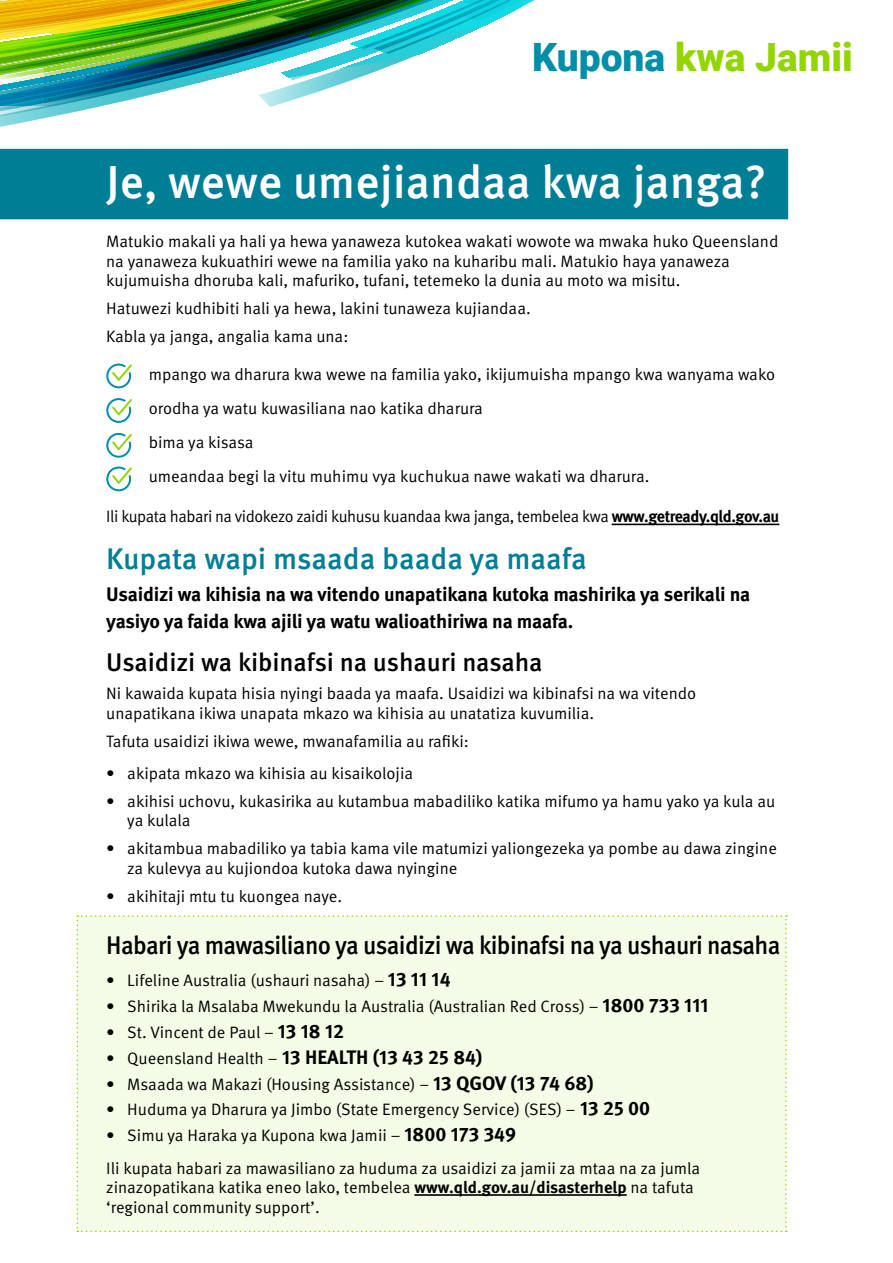
<style>
.page{position:relative;width:893px;height:1263px;background:#fff}
.page>*{position:absolute;margin:0;border:0;box-sizing:border-box;transform-origin:0 0}
.t1{font:500 46.5px "Meta Pro";color:#fff}
.t2{font:900 39px "Roboto";color:#93d500}
.t3{font:500 30px "Meta Pro";letter-spacing:-.005em;color:#007e96}
.t4{font:500 25.5px "Meta OT";letter-spacing:-.025em;color:#000;scale:.95 1}
.t5{font:500 25.5px "Meta OT";letter-spacing:-.025em;color:#000}
.t6{font:700 19.5px/27px "Meta OT";letter-spacing:-.015em;color:#000}
.t7{font:16.5px/19.5px "Meta OT Norm";letter-spacing:-.005em;color:#000}
.t8{font:16.5px "Meta OT Norm";letter-spacing:-.03em;color:#000}
.s1{color:#008ea8}
.s2{font-family:"Meta OT";font-weight:700}
.s3{font-family:"Meta OT";font-weight:700;font-size:19.5px}
</style>
<div class="page">
<svg style="left:0;top:115px;width:59px;height:12px"></svg>
<img style="left:0;top:0;width:535px;height:115px">
<div style="left:77px;top:915px;width:710px;height:317px;background:#f4fbe6"></div>
<div style="left:0;top:149px;width:788px;height:70px;background:#007e96"></div>
<hr style="left:612px;top:524px;width:167px;height:1px;background:#000">
<hr style="left:414px;top:1194px;width:213px;height:2px;background:#000">
<svg style="left:106px;top:364px;width:26px;height:24px"></svg>
<svg style="left:106px;top:398px;width:26px;height:25px"></svg>
<svg style="left:106px;top:433px;width:26px;height:25px"></svg>
<svg style="left:106px;top:466px;width:26px;height:25px"></svg>
<h2 class="t2" style="left:532px;top:29px;width:322px"><span class="s1">Kupona</span> kwa Jamii</h2>
<h1 class="t1" style="left:106px;top:146px;width:662px">Je, wewe umejiandaa kwa janga?</h1>
<p class="t7" style="left:106px;top:232px;width:674px">Matukio makali ya hali ya hewa yanaweza kutokea wakati wowote wa mwaka huko Queensland na yanaweza kukuathiri wewe na familia yako na kuharibu mali. Matukio haya yanaweza kujumuisha dhoruba kali, mafuriko, tufani, tetemeko la dunia au moto wa misitu.</p>
<p class="t7" style="left:106px;top:295px;width:426px;line-height:28px">Hatuwezi kudhibiti hali ya hewa, lakini tunaweza kujiandaa.<br>Kabla ya janga, angalia kama una:</p>
<p class="t7" style="left:149px;top:358px;width:628px;line-height:33.8px">mpango wa dharura kwa wewe na familia yako, ikijumuisha mpango kwa wanyama wako orodha ya watu kuwasiliana nao katika dharura<br>bima ya kisasa<br>umeandaa begi la vitu muhimu vya kuchukua nawe wakati wa dharura.</p>
<p class="t8" style="left:106px;top:507px;width:675px">Ili kupata habari na vidokezo zaidi kuhusu kuandaa kwa janga, tembelea kwa <span class="s2">www.getready.qld.gov.au</span></p>
<h3 class="t3" style="left:106px;top:536px;width:482px">Kupata wapi msaada baada ya maafa</h3>
<p class="t6" style="left:106px;top:581px;width:646px">Usaidizi wa kihisia na wa vitendo unapatikana kutoka mashirika ya serikali na yasiyo ya faida kwa ajili ya watu walioathiriwa na maafa.</p>
<h3 class="t5" style="left:106px;top:646px;width:438px">Usaidizi wa kibinafsi na ushauri nasaha</h3>
<p class="t7" style="left:106px;top:684px;width:592px">Ni kawaida kupata hisia nyingi baada ya maafa. Usaidizi wa kibinafsi na wa vitendo unapatikana ikiwa unapata mkazo wa kihisia au unatatiza kuvumilia.</p>
<p class="t7" style="left:106px;top:731px;width:364px">Tafuta usaidizi ikiwa wewe, mwanafamilia au rafiki:</p>
<p class="t7" style="left:106px;top:763px;width:308px">• akipata mkazo wa kihisia au kisaikolojia</p>
<p class="t7" style="left:127px;top:791px;width:649px;text-indent:-21px">• akihisi uchovu, kukasirika au kutambua mabadiliko katika mifumo ya hamu yako ya kula au ya kulala</p>
<p class="t7" style="left:127px;top:839px;width:651px;text-indent:-21px">• akitambua mabadiliko ya tabia kama vile matumizi yaliongezeka ya pombe au dawa zingine za kulevya au kujiondoa kutoka dawa nyingine</p>
<p class="t7" style="left:106px;top:887px;width:237px">• akihitaji mtu tu kuongea naye.</p>
<h3 class="t4" style="left:106px;top:929px;width:711px">Habari ya mawasiliano ya usaidizi wa kibinafsi na ya ushauri nasaha</h3>
<p class="t7" style="left:106px;top:971px;width:346px">• Lifeline Australia (ushauri nasaha) – <span class="s3">13 11 14</span></p>
<p class="t7" style="left:106px;top:996px;width:604px">• Shirika la Msalaba Mwekundu la Australia (Australian Red Cross) – <span class="s3">1800 733 111</span></p>
<p class="t7" style="left:106px;top:1022px;width:240px">• St. Vincent de Paul – <span class="s3">13 18 12</span></p>
<p class="t7" style="left:106px;top:1048px;width:378px">• Queensland Health – <span class="s3">13 HEALTH (13 43 25 84)</span></p>
<p class="t7" style="left:106px;top:1074px;width:489px">• Msaada wa Makazi (Housing Assistance) – <span class="s3">13 QGOV (13 74 68)</span></p>
<p class="t7" style="left:106px;top:1100px;width:545px">• Huduma ya Dharura ya Jimbo (State Emergency Service) (SES) – <span class="s3">13 25 00</span></p>
<p class="t7" style="left:106px;top:1120px;width:595px;line-height:32.2px">• Simu ya Haraka ya Kupona kwa Jamii – <span class="s3">1800 173 349<br></span>Ili kupata habari za mawasiliano za huduma za usaidizi za jamii za mtaa na za jumla</p>
<p class="t7" style="left:106px;top:1178px;width:589px">zinazopatikana katika eneo lako, tembelea <span class="s2">www.qld.gov.au/disasterhelp</span> na tafuta ‘regional community support’.</p>
</div>
